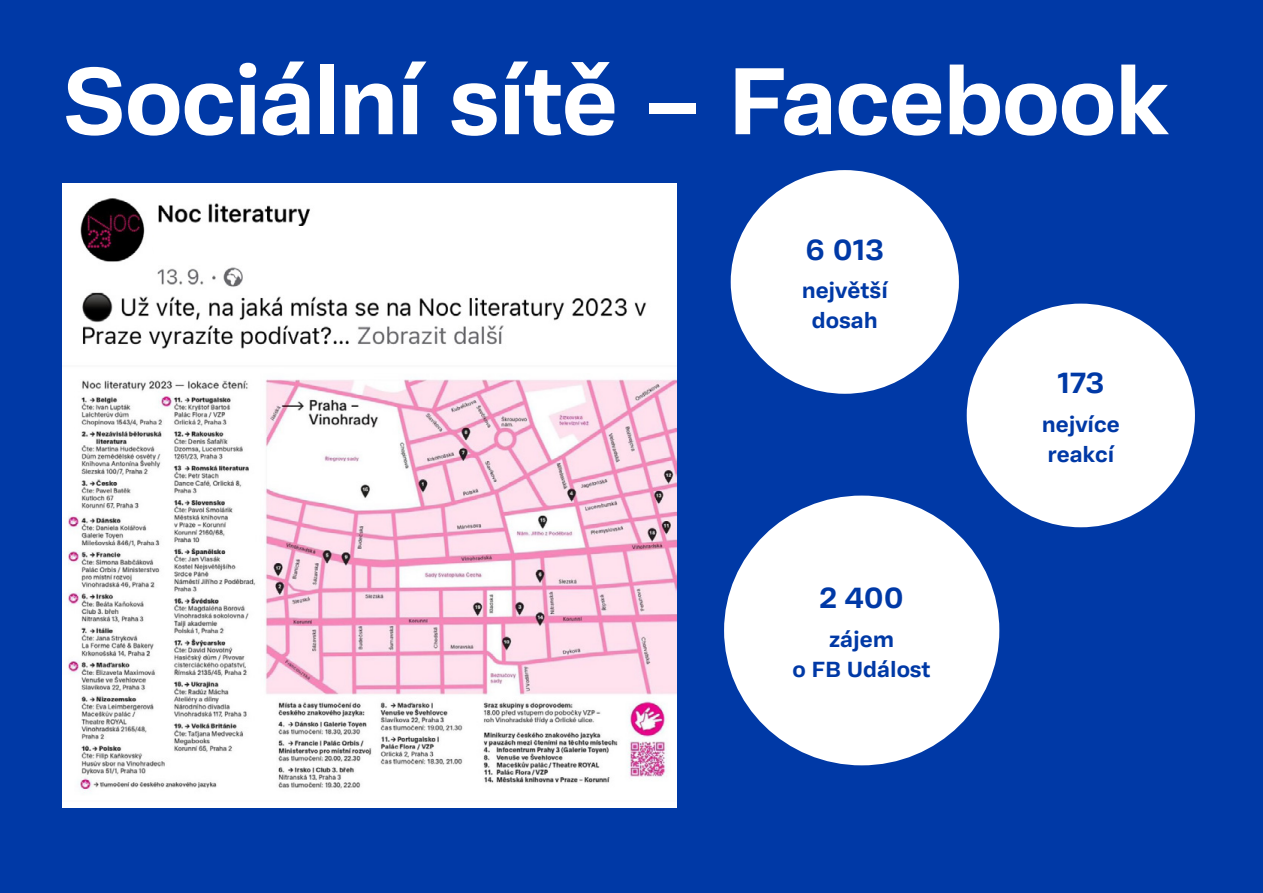
<style>
.page{position:relative;width:1263px;height:893px;background:#0039a6}
.page>*{position:absolute;margin:0;border:0;box-sizing:border-box;transform-origin:0 0}
.t1{font:700 97.5px "Adapter PE Text";letter-spacing:-.02em;color:#fff}
.t2{font:700 30px "Adapter PE Text";color:#0039a6}
.t3{font:700 22.5px/30px "Adapter PE Text";color:#0039a6;text-align:center}
</style>
<div class="page">
<img style="left:63px;top:183px;width:614px;height:625px">
<div style="left:155px;top:226px;width:273px;height:36px;background:#fff"></div>
<div style="left:606px;top:202px;width:62px;height:42px;background:#fff"></div>
<div style="left:731px;top:170px;width:228px;height:224px;background:#fff;border-radius:50%"></div>
<div style="left:967px;top:304px;width:228px;height:223px;background:#fff;border-radius:50%"></div>
<div style="left:724px;top:496px;width:275px;height:269px;background:#fff;border-radius:50%"></div>
<h1 class="t1" style="left:63px;top:25px;width:1107px">Sociální sítě – Facebook</h1>
<h2 class="t2" style="left:806px;top:226px;width:80px">6 013</h2>
<p class="t3" style="left:802px;top:273px;width:88px">největší dosah</p>
<h2 class="t2" style="left:819px;top:575px;width:86px">2 400</h2>
<p class="t3" style="left:792px;top:622px;width:140px">zájem<br>o FB Událost</p>
<h2 class="t2" style="left:1057px;top:360px;width:48px">173</h2>
<p class="t3" style="left:1042px;top:407px;width:79px;text-align:left">nejvíce reakcí</p>
</div>
